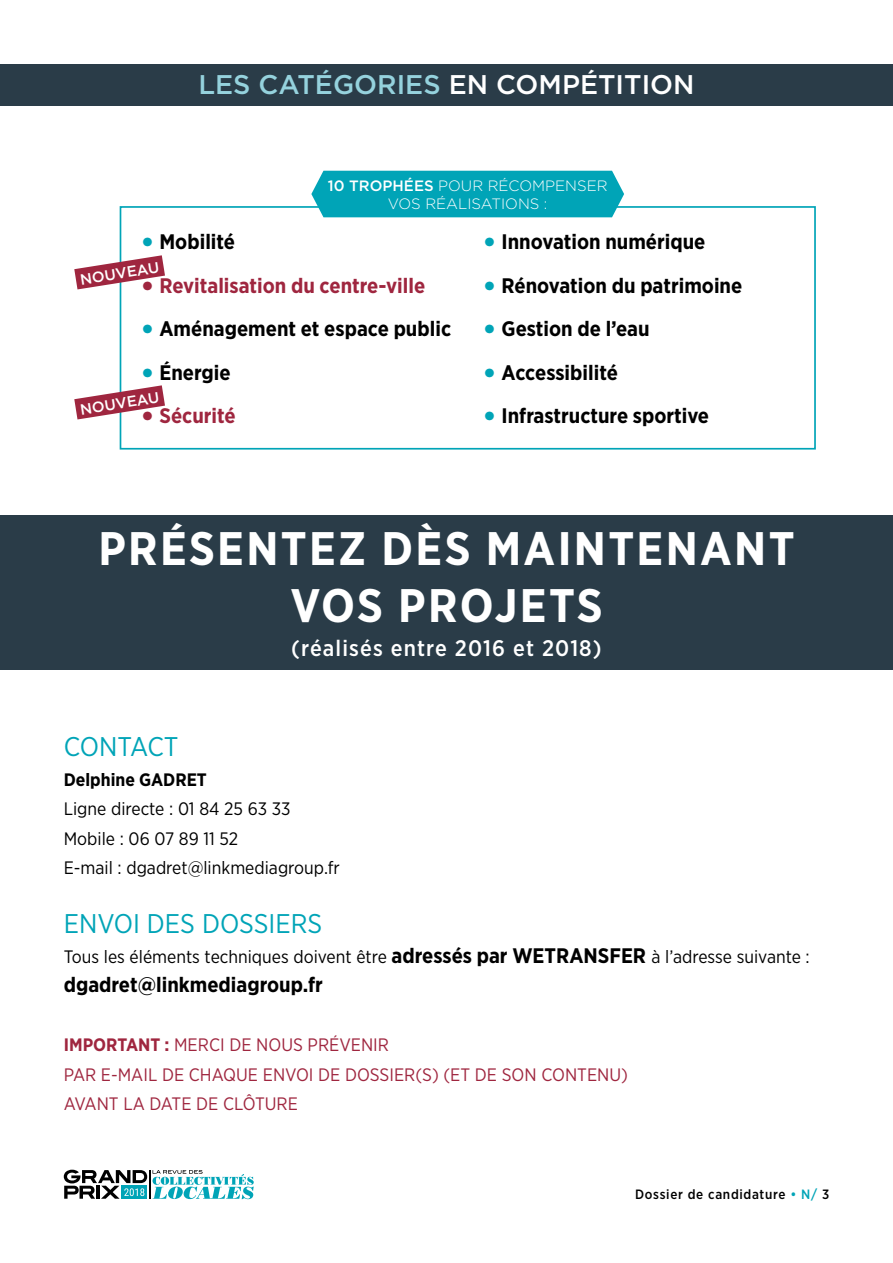
<style>
.page{position:relative;width:893px;height:1263px;background:#fff}
.page>*{position:absolute;margin:0;border:0;box-sizing:border-box;transform-origin:0 0}
.t1{font:700 46.95px/56.4px "Gotham Narrow";letter-spacing:.05em;color:#fff;text-align:center}
.t2{font:500 27px "Gotham";color:#95d2dd}
.t3{font:27px "Gotham Narrow";color:#00a4b7}
.t4{font:500 22.5px "Gotham Narrow";letter-spacing:.05em;color:#fff}
.t5{font:700 21px/43.5px "Gotham Narrow";color:#000}
.t6{font:700 21px "Gotham Narrow";color:#9f263f}
.t7{font:18px/29.5px "Gotham Narrow";color:#000}
.t8{font:18px/29.5px "Gotham Narrow";color:#9f263f}
.t9{font:700 18px "Gotham Narrow";color:#000}
.t10{font:300 15px/18px "Gotham";color:#fff;text-align:center}
.t11{font:500 15px "Gotham";color:#fff}
.t12{font:500 13.5px "Gotham Narrow";letter-spacing:.05em;color:#000}
.s1{color:#fff}
.s2{font-weight:500}
.s3{font-weight:700;font-size:21px}
.s4{font-weight:700}
.s5{color:#00a4b7}
</style>
<div class="page">
<svg style="left:64px;top:1170px;width:190px;height:29px"></svg>
<div style="left:0;top:64px;width:893px;height:41px;background:#2a3c48"></div>
<div style="left:120px;top:206px;width:696px;height:244px;border:2px solid #00a4b7"></div>
<div style="left:311px;top:171px;width:313px;height:46px;background:#00a4b7"></div>
<div style="left:0;top:515px;width:893px;height:154px;background:#2a3c48"></div>
<svg style="left:74px;top:255px;width:91px;height:35px"></svg>
<svg style="left:74px;top:385px;width:91px;height:35px"></svg>
<p class="t2" style="left:198px;top:67px;width:498px">LES CATÉGORIES <span class="s1">EN COMPÉTITION</span></p>
<p class="t10" style="left:328px;top:176px;width:281px"><span class="s2">10 TROPHÉES</span> POUR RÉCOMPENSER<br>VOS RÉALISATIONS :</p>
<p class="t5" style="left:159px;top:220px;width:77px">Mobilité</p>
<p class="t6" style="left:159px;top:272px;width:267px">Revitalisation du centre-ville</p>
<p class="t5" style="left:159px;top:307px;width:293px">Aménagement et espace public<br>Énergie</p>
<p class="t6" style="left:159px;top:402px;width:78px">Sécurité</p>
<p class="t11" style="left:79px;top:270px;width:82px;rotate:-9deg">NOUVEAU</p>
<p class="t11" style="left:79px;top:400px;width:82px;rotate:-9deg">NOUVEAU</p>
<p class="t5" style="left:502px;top:220px;width:242px">Innovation numérique<br>Rénovation du patrimoine<br>Gestion de l’eau<br>Accessibilité<br>Infrastructure sportive</p>
<h1 class="t1" style="left:98px;top:520px;width:698px">PRÉSENTEZ DÈS MAINTENANT<br>VOS PROJETS</h1>
<p class="t4" style="left:291px;top:634px;width:312px">(réalisés entre 2016 et 2018)</p>
<p class="t3" style="left:64px;top:730px;width:116px">CONTACT</p>
<p class="t9" style="left:64px;top:768px;width:145px">Delphine GADRET</p>
<p class="t7" style="left:64px;top:794px;width:278px">Ligne directe : 01 84 25 63 33<br>Mobile : 06 07 89 11 52<br>E-mail : dgadret@linkmediagroup.fr</p>
<p class="t3" style="left:64px;top:907px;width:260px">ENVOI DES DOSSIERS</p>
<p class="t7" style="left:64px;top:941px;width:747px">Tous les éléments techniques doivent être <span class="s3">adressés par WETRANSFER</span> à l’adresse suivante :</p>
<p class="t5" style="left:64px;top:963px;width:261px">dgadret@linkmediagroup.fr</p>
<p class="t8" style="left:64px;top:1030px;width:566px"><span class="s4">IMPORTANT :</span> MERCI DE NOUS PRÉVENIR<br>PAR E-MAIL DE CHAQUE ENVOI DE DOSSIER(S) (ET DE SON CONTENU)<br>AVANT LA DATE DE CLÔTURE</p>
<p class="t12" style="left:635px;top:1186px;width:195px">Dossier de candidature <span class="s5">• N/</span> 3</p>
</div>
